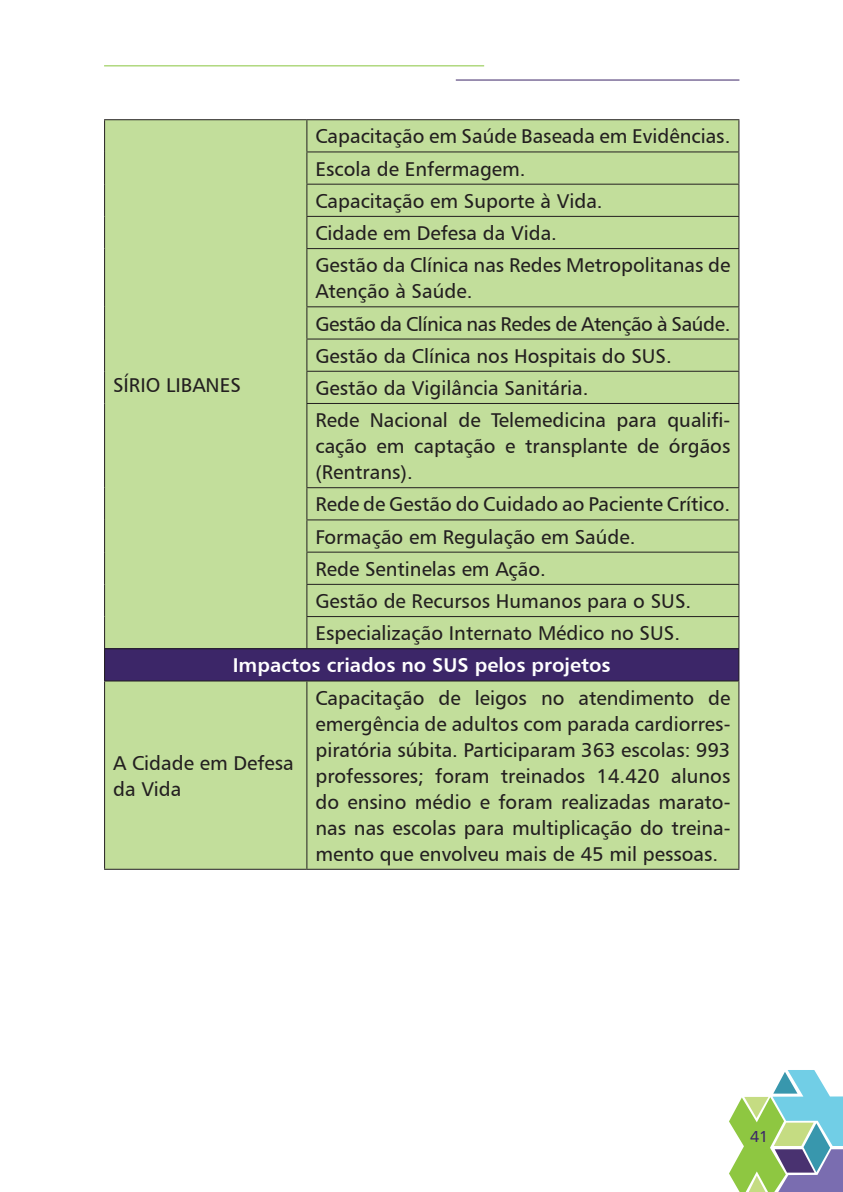
<style>
.page{position:relative;width:843px;height:1192px;background:#fff}
.page>*{position:absolute;margin:0;border:0;box-sizing:border-box;transform-origin:0 0}
.t1{font:20px/32.2px "Humanist 777 BT Roman B";color:#231f20}
.t2{font:20px "Humanist 777 BT Bold B";color:#fff}
.t3{font:16px "Humanist 777 BT Roman B";color:#3c2668}
</style>
<div class="page">
<hr style="left:456px;top:80px;width:283px;height:1px;background:#3c2668">
<hr style="left:104px;top:65px;width:380px;height:1px;background:#89c53f">
<div style="left:105px;top:120px;width:633px;height:748px;background:#c2de9b"></div>
<div style="left:105px;top:649px;width:633px;height:32px;background:#3c2668"></div>
<hr style="left:104px;top:119px;width:203px;height:1px;background:#231f20">
<hr style="left:104px;top:120px;width:1px;height:32px;background:#231f20">
<hr style="left:104px;top:152px;width:1px;height:32px;background:#231f20">
<hr style="left:104px;top:184px;width:1px;height:32px;background:#231f20">
<hr style="left:104px;top:216px;width:1px;height:33px;background:#231f20">
<hr style="left:104px;top:248px;width:1px;height:59px;background:#231f20">
<hr style="left:104px;top:307px;width:1px;height:32px;background:#231f20">
<hr style="left:104px;top:339px;width:1px;height:32px;background:#231f20">
<hr style="left:104px;top:371px;width:1px;height:32px;background:#231f20">
<hr style="left:104px;top:403px;width:1px;height:85px;background:#231f20">
<hr style="left:104px;top:488px;width:1px;height:32px;background:#231f20">
<hr style="left:104px;top:520px;width:1px;height:32px;background:#231f20">
<hr style="left:104px;top:552px;width:1px;height:32px;background:#231f20">
<hr style="left:104px;top:584px;width:1px;height:32px;background:#231f20">
<hr style="left:104px;top:616px;width:1px;height:32px;background:#231f20">
<hr style="left:307px;top:119px;width:432px;height:1px;background:#231f20">
<hr style="left:306px;top:120px;width:1px;height:31px;background:#231f20">
<hr style="left:738px;top:120px;width:1px;height:31px;background:#231f20">
<hr style="left:306px;top:151px;width:433px;height:1px;background:#231f20">
<hr style="left:306px;top:152px;width:1px;height:32px;background:#231f20">
<hr style="left:738px;top:152px;width:1px;height:32px;background:#231f20">
<hr style="left:306px;top:184px;width:433px;height:1px;background:#231f20">
<hr style="left:306px;top:185px;width:1px;height:31px;background:#231f20">
<hr style="left:738px;top:185px;width:1px;height:31px;background:#231f20">
<hr style="left:306px;top:216px;width:433px;height:1px;background:#231f20">
<hr style="left:306px;top:217px;width:1px;height:31px;background:#231f20">
<hr style="left:738px;top:217px;width:1px;height:31px;background:#231f20">
<hr style="left:306px;top:248px;width:433px;height:1px;background:#231f20">
<hr style="left:306px;top:249px;width:1px;height:57px;background:#231f20">
<hr style="left:738px;top:249px;width:1px;height:57px;background:#231f20">
<hr style="left:306px;top:306px;width:433px;height:1px;background:#231f20">
<hr style="left:306px;top:307px;width:1px;height:31px;background:#231f20">
<hr style="left:738px;top:307px;width:1px;height:31px;background:#231f20">
<hr style="left:306px;top:338px;width:433px;height:1px;background:#231f20">
<hr style="left:306px;top:339px;width:1px;height:32px;background:#231f20">
<hr style="left:738px;top:339px;width:1px;height:32px;background:#231f20">
<hr style="left:306px;top:371px;width:433px;height:1px;background:#231f20">
<hr style="left:306px;top:372px;width:1px;height:31px;background:#231f20">
<hr style="left:738px;top:372px;width:1px;height:31px;background:#231f20">
<hr style="left:306px;top:403px;width:433px;height:1px;background:#231f20">
<hr style="left:306px;top:404px;width:1px;height:83px;background:#231f20">
<hr style="left:738px;top:404px;width:1px;height:83px;background:#231f20">
<hr style="left:306px;top:487px;width:433px;height:1px;background:#231f20">
<hr style="left:306px;top:488px;width:1px;height:31px;background:#231f20">
<hr style="left:738px;top:488px;width:1px;height:31px;background:#231f20">
<hr style="left:306px;top:519px;width:433px;height:1px;background:#231f20">
<hr style="left:306px;top:520px;width:1px;height:31px;background:#231f20">
<hr style="left:738px;top:520px;width:1px;height:31px;background:#231f20">
<hr style="left:306px;top:551px;width:433px;height:1px;background:#231f20">
<hr style="left:306px;top:552px;width:1px;height:32px;background:#231f20">
<hr style="left:738px;top:552px;width:1px;height:32px;background:#231f20">
<hr style="left:306px;top:584px;width:433px;height:1px;background:#231f20">
<hr style="left:306px;top:585px;width:1px;height:31px;background:#231f20">
<hr style="left:738px;top:585px;width:1px;height:31px;background:#231f20">
<hr style="left:306px;top:616px;width:433px;height:1px;background:#231f20">
<hr style="left:306px;top:617px;width:1px;height:31px;background:#231f20">
<hr style="left:738px;top:617px;width:1px;height:31px;background:#231f20">
<hr style="left:104px;top:648px;width:203px;height:1px;background:#231f20">
<hr style="left:104px;top:649px;width:1px;height:31px;background:#231f20">
<hr style="left:307px;top:648px;width:432px;height:1px;background:#231f20">
<hr style="left:738px;top:649px;width:1px;height:31px;background:#231f20">
<hr style="left:104px;top:680px;width:203px;height:1px;background:#231f20">
<hr style="left:104px;top:681px;width:1px;height:187px;background:#231f20">
<hr style="left:307px;top:680px;width:432px;height:1px;background:#231f20">
<hr style="left:306px;top:681px;width:1px;height:187px;background:#231f20">
<hr style="left:738px;top:681px;width:1px;height:187px;background:#231f20">
<hr style="left:104px;top:868px;width:203px;height:1px;background:#231f20">
<hr style="left:307px;top:868px;width:432px;height:1px;background:#231f20">
<svg style="left:729px;top:1070px;width:114px;height:122px"></svg>
<p class="t1" style="left:315px;top:120px;width:416px">Capacitação em Saúde Baseada em Evidências.<br>Escola de Enfermagem.<br>Capacitação em Suporte à Vida.<br>Cidade em Defesa da Vida.<br>Gestão da Clínica nas Redes Metropolitanas de</p>
<p class="t1" style="left:315px;top:275px;width:416px">Atenção à Saúde.<br>Gestão da Clínica nas Redes de Atenção à Saúde.<br>Gestão da Clínica nos Hospitais do SUS.<br>Gestão da Vigilância Sanitária.<br>Rede Nacional de Telemedicina para qualifi-</p>
<p class="t1" style="left:315px;top:433px;width:416px;line-height:26px">cação em captação e transplante de órgãos (Rentrans).</p>
<p class="t1" style="left:315px;top:488px;width:416px">Rede de Gestão do Cuidado ao Paciente Crítico.</p>
<p class="t1" style="left:315px;top:520px;width:321px">Formação em Regulação em Saúde.</p>
<p class="t1" style="left:315px;top:552px;width:232px">Rede Sentinelas em Ação.</p>
<p class="t1" style="left:315px;top:584px;width:377px">Gestão de Recursos Humanos para o SUS.</p>
<p class="t1" style="left:315px;top:617px;width:366px">Especialização Internato Médico no SUS.</p>
<p class="t2" style="left:233px;top:653px;width:379px">Impactos criados no SUS pelos projetos</p>
<p class="t1" style="left:113px;top:368px;width:129px">SÍRIO LIBANES</p>
<p class="t1" style="left:113px;top:749px;width:182px;line-height:26px">A Cidade em Defesa da Vida</p>
<p class="t1" style="left:315px;top:684px;width:416px;line-height:26px;text-align:justify">Capacitação de leigos no atendimento de emergência de adultos com parada cardiorres&shy;piratória súbita. Participaram 363 escolas: 993 professores; foram treinados 14.420 alunos do ensino médio e foram realizadas marato&shy;nas nas escolas para multiplicação do treina&shy;mento que envolveu mais de 45 mil pessoas.</p>
<p class="t3" style="left:750px;top:1126px;width:20px">41</p>
</div>
